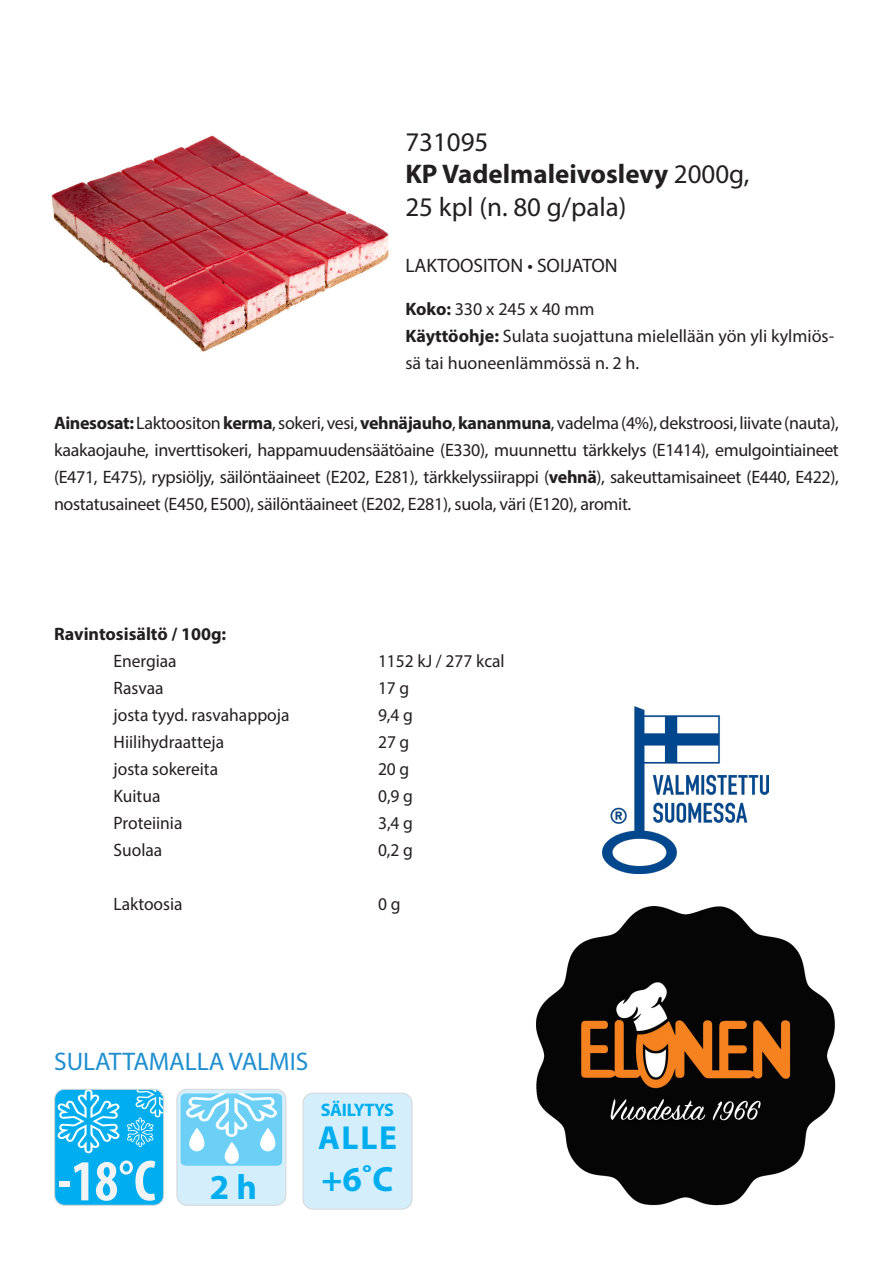
<style>
.page{position:relative;width:893px;height:1263px;background:#fff}
.page>*{position:absolute;margin:0;border:0;box-sizing:border-box;transform-origin:0 0}
.t1{font:700 condensed 58.5px "Myriad Pro";color:#f2f3f4;scale:.94 1}
.t2{font:700 35.1px "Myriad Pro";color:#00aeef}
.t3{font:700 33.45px "Myriad Pro";color:#00aeef}
.t4{font:700 27px "Myriad Pro";color:#231f20}
.t5{font:27px "Myriad Pro";color:#231f20}
.t6{font:25.5px "Myriad Pro";color:#1f8fcf}
.t7{font:19.5px "Myriad Pro";color:#231f20}
.t8{font:700 18.15px "Myriad Pro";letter-spacing:-.02em;color:#00aeef}
.ainesosat{font:18px/27px "Myriad Pro";color:#231f20}
.ainesosat-2{font:700 18px "Myriad Pro";color:#231f20}
.s1{font-weight:400}
.s2{font-weight:700}
</style>
<div class="page">
<div style="left:177px;top:1089px;width:109px;height:116px;background:#d4effb;border-radius:10px"></div>
<svg style="left:181px;top:1093px;width:101px;height:73px;background:#82d6f7"></svg>
<svg style="left:189px;top:1128px;width:16px;height:23px"></svg>
<svg style="left:260px;top:1128px;width:15px;height:23px"></svg>
<svg style="left:225px;top:1142px;width:14px;height:22px"></svg>
<div style="left:176px;top:1089px;width:110px;height:117px;border:1px solid #d5d6d8;border-radius:10px"></div>
<svg style="left:56px;top:1089px;width:108px;height:115px;background:#1eb7f0"></svg>
<div style="left:54px;top:1089px;width:110px;height:117px;border:1px solid #d5d6d8;border-radius:10px"></div>
<div style="left:303px;top:1093px;width:109px;height:116px;background:#d4effb;border-radius:10px"></div>
<div style="left:303px;top:1093px;width:109px;height:116px;border:1px solid #d5d6d8;border-radius:10px"></div>
<img style="left:536px;top:906px;width:300px;height:300px">
<img style="left:602px;top:707px;width:166px;height:167px">
<img style="left:51px;top:135px;width:338px;height:217px">
<p class="t5" style="left:405px;top:125px;width:85px">731095</p>
<p class="t4" style="left:405px;top:157px;width:346px">KP Vadelmaleivoslevy <span class="s1">2000g,</span></p>
<p class="t5" style="left:405px;top:190px;width:223px">25 kpl (n. 80 g/pala)</p>
<p class="t7" style="left:405px;top:253px;width:214px">LAKTOOSITON • SOIJATON</p>
<p class="ainesosat" style="left:405px;top:296px;width:190px"><span class="s2">Koko:</span> 330 x 245 x 40 mm</p>
<p class="ainesosat" style="left:405px;top:323px;width:430px"><span class="s2">Käyttöohje:</span> Sulata suojattuna mielellään yön yli kylmiös&shy;sä tai huoneenlämmössä n. 2 h.</p>
<p class="ainesosat" style="left:54px;top:409px;width:786px;text-align:justify"><span class="s2">Ainesosat:</span> Laktoositon <span class="s2">kerma</span>, sokeri, vesi, <span class="s2">vehnäjauho</span>, <span class="s2">kananmuna</span>, vadelma (4%), dekstroosi, liivate (nauta), kaakaojauhe, inverttisokeri, happamuudensäätöaine (E330), muunnettu tärkkelys (E1414), emulgointiaineet (E471, E475), rypsiöljy, säilöntäaineet (E202, E281), tärkkelyssiirappi (<span class="s2">vehnä</span>), sakeuttamisaineet (E440, E422), nostatusaineet (E450, E500), säilöntäaineet (E202, E281), suola, väri (E120), aromit.</p>
<p class="ainesosat-2" style="left:54px;top:622px;width:174px">Ravintosisältö / 100g:</p>
<p class="ainesosat" style="left:114px;top:647px;width:65px">Energiaa</p>
<p class="ainesosat" style="left:378px;top:647px;width:128px">1152 kJ / 277 kcal</p>
<p class="ainesosat" style="left:114px;top:674px;width:52px">Rasvaa</p>
<p class="ainesosat" style="left:378px;top:674px;width:33px">17 g</p>
<p class="ainesosat" style="left:114px;top:701px;width:177px">josta tyyd. rasvahappoja</p>
<p class="ainesosat" style="left:378px;top:701px;width:36px">9,4 g</p>
<p class="ainesosat" style="left:114px;top:728px;width:112px">Hiilihydraatteja</p>
<p class="ainesosat" style="left:378px;top:728px;width:33px">27 g</p>
<p class="ainesosat" style="left:114px;top:755px;width:106px">josta sokereita</p>
<p class="ainesosat" style="left:378px;top:755px;width:33px">20 g</p>
<p class="ainesosat" style="left:114px;top:782px;width:48px">Kuitua</p>
<p class="ainesosat" style="left:378px;top:782px;width:36px">0,9 g</p>
<p class="ainesosat" style="left:114px;top:809px;width:70px">Proteiinia</p>
<p class="ainesosat" style="left:378px;top:809px;width:36px">3,4 g</p>
<p class="ainesosat" style="left:114px;top:836px;width:50px">Suolaa</p>
<p class="ainesosat" style="left:378px;top:836px;width:36px">0,2 g</p>
<p class="ainesosat" style="left:114px;top:890px;width:71px">Laktoosia</p>
<p class="ainesosat" style="left:378px;top:890px;width:24px">0 g</p>
<p class="t6" style="left:54px;top:1046px;width:256px">SULATTAMALLA VALMIS</p>
<p class="t1" style="left:57px;top:1144px;width:106px">-18°C</p>
<p class="t2" style="left:210px;top:1164px;width:49px">2 h</p>
<p class="t8" style="left:321px;top:1098px;width:75px">SÄILYTYS</p>
<p class="t3" style="left:318px;top:1116px;width:80px">ALLE</p>
<p class="t2" style="left:322px;top:1156px;width:73px">+6˚C</p>
</div>
